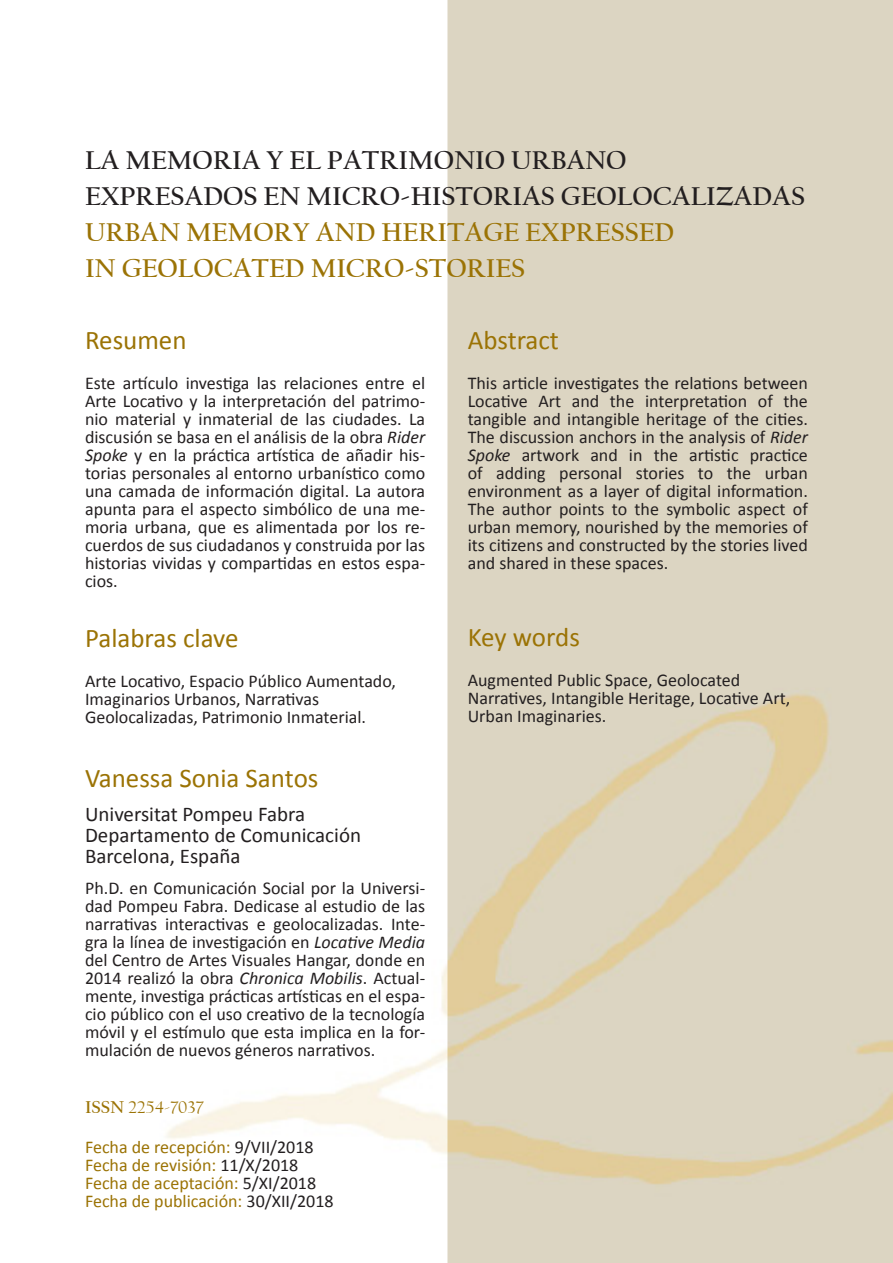
<style>
.page{position:relative;width:893px;height:1263px;background:#fff}
.page>*{position:absolute;margin:0;border:0;box-sizing:border-box;transform-origin:0 0}
.TITULO{font:700 27px/36px "Californian FB";color:#231f20}
.t1{font:700 27px/36px "Californian FB";color:#9b7305}
.AUTORA{font:27px "Calibri";color:#9b7305}
.t2{font:21px "Calibri";color:#231f20}
.t3{font:18px/18px "Calibri";color:#231f20;text-align:justify}
.t4{font:18px "Calibri";color:#9b7305}
.t5{font:18px "Californian FB";color:#9b7305}
.s1{font-style:italic}
.s2{font-weight:700}
.s3{color:#231f20}
</style>
<div class="page">
<p class="TITULO" style="left:85px;top:142px;width:721px">LA MEMORIA Y EL PATRIMONIO URBANO<br>EXPRESADOS EN MICRO-HISTORIAS GEOLOCALIZADAS</p>
<p class="t1" style="left:85px;top:214px;width:591px">URBAN MEMORY AND HERITAGE EXPRESSED<br>IN GEOLOCATED MICRO-STORIES</p>
<p class="AUTORA" style="left:85px;top:324px;width:103px">Resumen</p>
<p class="t3" style="left:85px;top:373px;width:342px">Este artículo investiga las relaciones entre el Arte Locativo y la interpretación del patrimo&shy;nio material y inmaterial de las ciudades. La discusión se basa en el análisis de la obra <span class="s1">Rider Spoke</span> y en la práctica artística de añadir his&shy;torias personales al entorno urbanístico como una camada de información digital. La autora apunta para el aspecto simbólico de una me&shy;moria urbana, que es alimentada por los re&shy;cuerdos de sus ciudadanos y construida por las historias vividas y compartidas en estos espa&shy;cios.</p>
<p class="AUTORA" style="left:85px;top:622px;width:155px">Palabras clave</p>
<p class="t3" style="left:85px;top:671px;width:313px;text-align:left">Arte Locativo, Espacio Público Aumentado,<br>Imaginarios Urbanos, Narrativas<br>Geolocalizadas, Patrimonio Inmaterial.</p>
<p class="AUTORA" style="left:85px;top:761px;width:235px">Vanessa Sonia Santos</p>
<p class="t2" style="left:85px;top:801px;width:222px">Universitat Pompeu Fabra</p>
<p class="t2" style="left:85px;top:822px;width:278px">Departamento de Comunicación</p>
<p class="t2" style="left:85px;top:843px;width:157px">Barcelona, España</p>
<p class="t3" style="left:85px;top:878px;width:342px">Ph.D. en Comunicación Social por la Universi&shy;dad Pompeu Fabra. Dedicase al estudio de las narrativas interactivas e geolocalizadas. Inte&shy;gra la línea de investigación en <span class="s1">Locative Media </span>del Centro de Artes Visuales Hangar, donde en 2014 realizó la obra <span class="s1">Chronica Mobilis</span>. Actual&shy;mente, investiga prácticas artísticas en el espa&shy;cio público con el uso creativo de la tecnología móvil y el estímulo que esta implica en la for&shy;mulación de nuevos géneros narrativos.</p>
<p class="t5" style="left:85px;top:1097px;width:120px"><span class="s2">ISSN</span> 2254-7037</p>
<p class="t4" style="left:85px;top:1136px;width:230px">Fecha de recepción: <span class="s3">9/VII/2018</span></p>
<p class="t4" style="left:85px;top:1154px;width:215px">Fecha de revisión: <span class="s3">11/X/2018</span></p>
<p class="t4" style="left:85px;top:1172px;width:233px">Fecha de aceptación: <span class="s3">5/XI/2018</span></p>
<p class="t4" style="left:85px;top:1190px;width:250px">Fecha de publicación: <span class="s3">30/XII/2018</span></p>
<p class="AUTORA" style="left:468px;top:324px;width:93px">Abstract</p>
<p class="t3" style="left:468px;top:373px;width:342px">This article investigates the relations between Locative Art and the interpretation of the tangible and intangible heritage of the cities.<br>The discussion anchors in the analysis of <span class="s1">Rider Spoke</span> artwork and in the artistic practice of adding personal stories to the urban environment as a layer of digital information.<br>The author points to the symbolic aspect of urban memory, nourished by the memories of its citizens and constructed by the stories lived and shared in these spaces.</p>
<p class="AUTORA" style="left:468px;top:621px;width:114px">Key words</p>
<p class="t3" style="left:468px;top:670px;width:324px;text-align:left">Augmented Public Space, Geolocated<br>Narratives, Intangible Heritage, Locative Art,<br>Urban Imaginaries.</p>
</div>
